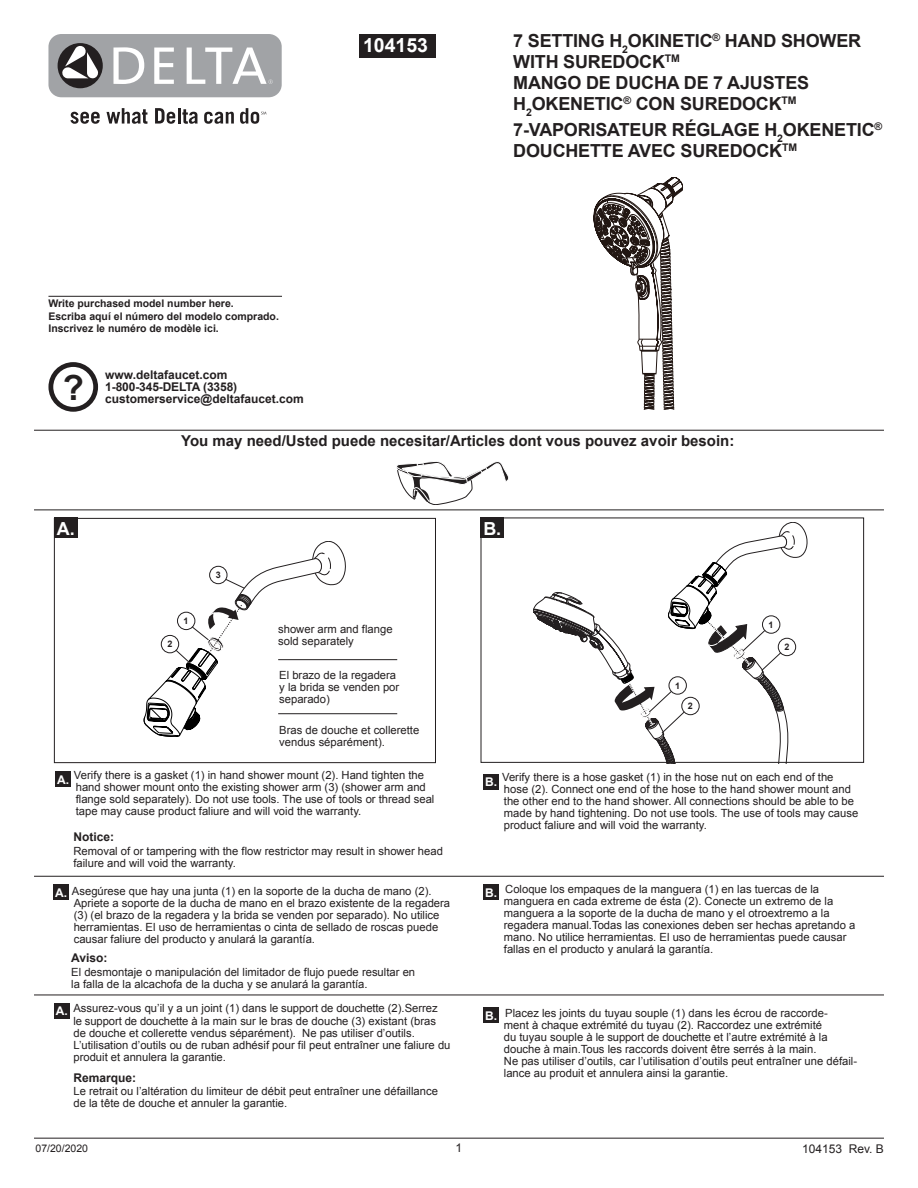
<style>
.page{position:relative;width:918px;height:1188px;background:#fff}
.page>*{position:absolute;margin:0;border:0;box-sizing:border-box;transform-origin:0 0}
.t1{font:700 34.5px "Arial";color:#231f20}
.t2{font:700 19.5px "Arial";color:#fff}
.t3{font:700 18px/21px "Arial";letter-spacing:-.01em;color:#231f20}
.t4{font:700 18px "Arial";color:#fff}
.t5{font:700 15px "Arial";color:#231f20}
.warranty_text{font:700 12px "Arial";color:#231f20}
.t6{font:12px "Arial";color:#231f20}
.t7{font:700 12px "Arial";color:#fff}
.body{font:11.25px/12px "Arial";color:#231f20}
.t8{font:700 10.5px "Arial";color:#231f20}
.t9{font:10.5px "Arial";color:#231f20}
.t10{font:700 9px "Arial";color:#231f20}
</style>
<div class="page">
<hr style="left:34px;top:1138px;width:850px;height:1px;background:#231f20">
<div style="left:48px;top:34px;width:234px;height:63px;background:#a1a3a6;border-radius:13px"></div>
<div style="left:58px;top:43px;width:45px;height:45px;background:#231f20;border-radius:50%"></div>
<svg style="left:114px;top:47px;width:30px;height:37px"></svg>
<svg style="left:154px;top:48px;width:20px;height:36px"></svg>
<svg style="left:187px;top:48px;width:86px;height:36px"></svg>
<svg style="left:62px;top:45px;width:37px;height:34px"></svg>
<svg style="left:70px;top:112px;width:30px;height:12px"></svg>
<svg style="left:107px;top:108px;width:40px;height:16px"></svg>
<svg style="left:155px;top:108px;width:20px;height:16px"></svg>
<hr style="left:178px;top:108px;width:3px;height:16px;background:#231f20">
<svg style="left:182px;top:109px;width:16px;height:15px"></svg>
<svg style="left:204px;top:112px;width:30px;height:12px"></svg>
<svg style="left:240px;top:108px;width:26px;height:16px"></svg>
<hr style="left:34px;top:430px;width:850px;height:1px;background:#231f20">
<div style="left:359px;top:34px;width:77px;height:24px;background:#231f20"></div>
<hr style="left:34px;top:510px;width:850px;height:1px;background:#231f20">
<div style="left:481px;top:518px;width:23px;height:20px;background:#231f20"></div>
<div style="left:54px;top:518px;width:23px;height:20px;background:#231f20"></div>
<div style="left:481px;top:518px;width:383px;height:245px;border:1px solid #231f20"></div>
<div style="left:54px;top:518px;width:382px;height:245px;border:1px solid #231f20"></div>
<svg style="left:396px;top:461px;width:113px;height:44px"></svg>
<div style="left:56px;top:772px;width:15px;height:15px;background:#231f20"></div>
<div style="left:53px;top:884px;width:16px;height:16px;background:#231f20"></div>
<div style="left:484px;top:774px;width:15px;height:15px;background:#231f20"></div>
<div style="left:484px;top:884px;width:15px;height:16px;background:#231f20"></div>
<div style="left:484px;top:1008px;width:15px;height:15px;background:#231f20"></div>
<hr style="left:34px;top:876px;width:850px;height:1px;background:#231f20">
<hr style="left:34px;top:995px;width:850px;height:1px;background:#231f20">
<hr style="left:48px;top:296px;width:234px;height:1px;background:#231f20">
<hr style="left:278px;top:659px;width:119px;height:1px;background:#231f20">
<hr style="left:278px;top:713px;width:119px;height:1px;background:#231f20">
<svg style="left:594px;top:177px;width:89px;height:232px"></svg>
<svg style="left:144px;top:541px;width:202px;height:196px"></svg>
<div style="left:210px;top:566px;width:17px;height:18px;background:#fff;border-radius:50%"></div>
<div style="left:209px;top:566px;width:18px;height:18px;border:1px solid #231f20;border-radius:50%"></div>
<div style="left:54px;top:1003px;width:15px;height:15px;background:#231f20"></div>
<svg style="left:533px;top:522px;width:274px;height:241px"></svg>
<div style="left:682px;top:697px;width:17px;height:18px;background:#fff;border-radius:50%"></div>
<div style="left:681px;top:697px;width:19px;height:18px;border:1px solid #231f20;border-radius:50%"></div>
<div style="left:48px;top:362px;width:50px;height:50px;border:5px solid #231f20;border-radius:50%"></div>
<p class="t2" style="left:363px;top:33px;width:67px">104153</p>
<p class="t8" style="left:48px;top:296px;width:187px">Write purchased model number here.</p>
<p class="t8" style="left:48px;top:309px;width:232px">Escriba aquí el número del modelo comprado.</p>
<p class="t8" style="left:48px;top:322px;width:172px">Inscrivez le numéro de modèle ici.</p>
<p class="t1" style="left:63px;top:365px;width:23px">?</p>
<p class="warranty_text" style="left:105px;top:367px;width:124px">www.deltafaucet.com</p>
<p class="warranty_text" style="left:105px;top:379px;width:133px">1-800-345-DELTA (3358)</p>
<p class="warranty_text" style="left:105px;top:391px;width:200px">customerservice@deltafaucet.com</p>
<p class="t3" style="left:513px;top:31px;width:349px">7 SETTING H<sub>2</sub>OKINETIC<sup>®</sup> HAND SHOWER<br>WITH SUREDOCK<sup>TM</sup></p>
<p class="t3" style="left:513px;top:73px;width:298px">MANGO DE DUCHA DE 7 AJUSTES</p>
<p class="t3" style="left:513px;top:94px;width:285px">H<sub>2</sub>OKENETIC<sup>®</sup> CON SUREDOCK<sup>TM</sup></p>
<p class="t3" style="left:513px;top:120px;width:371px">7-VAPORISATEUR RÉGLAGE H<sub>2</sub>OKENETIC<sup>®<br></sup>DOUCHETTE AVEC SUREDOCK<sup>TM</sup></p>
<p class="t5" style="left:181px;top:431px;width:555px">You may need/Usted puede necesitar/Articles dont vous pouvez avoir besoin:</p>
<p class="t4" style="left:57px;top:517px;width:19px">A.</p>
<p class="t4" style="left:483px;top:517px;width:19px">B.</p>
<p class="t10" style="left:167px;top:638px;width:7px">2</p>
<p class="t10" style="left:184px;top:615px;width:7px">1</p>
<p class="t10" style="left:216px;top:569px;width:7px">3</p>
<p class="body" style="left:278px;top:624px;width:116px">shower arm and flange</p>
<p class="body" style="left:278px;top:636px;width:77px">sold separately</p>
<p class="body" style="left:279px;top:669px;width:122px">El brazo de la regadera y la brida se venden por separado)</p>
<p class="body" style="left:279px;top:724px;width:142px">Bras de douche et collerette vendus séparément).</p>
<p class="t7" style="left:57px;top:772px;width:13px">A.</p>
<p class="body" style="left:74px;top:769px;width:362px">Verify there is a gasket (1) in hand shower mount (2). Hand tighten the hand shower mount onto the existing shower arm (3) (shower arm and flange sold separately). Do not use tools. The use of tools or thread seal tape may cause product faliure and will void the warranty.</p>
<p class="warranty_text" style="left:73px;top:829px;width:42px">Notice:</p>
<p class="body" style="left:73px;top:845px;width:371px">Removal of or tampering with the flow restrictor may result in shower head</p>
<p class="body" style="left:73px;top:857px;width:164px">failure and will void the warranty.</p>
<p class="t7" style="left:55px;top:884px;width:13px">A.</p>
<p class="body" style="left:72px;top:885px;width:380px">Asegúrese que hay una junta (1) en la soporte de la ducha de mano (2).<br>Apriete a soporte de la ducha de mano en el brazo existente de la regadera (3) (el brazo de la regadera y la brida se venden por separado). No utilice herramientas. El uso de herramientas o cinta de sellado de roscas puede causar faliure del producto y anulará la garantía.</p>
<p class="warranty_text" style="left:71px;top:950px;width:38px">Aviso:</p>
<p class="body" style="left:71px;top:966px;width:345px">El desmontaje o manipulación del limitador de flujo puede resultar en</p>
<p class="body" style="left:71px;top:978px;width:298px">la falla de la alcachofa de la ducha y se anulará la garantía.</p>
<p class="body" style="left:73px;top:1001px;width:366px;line-height:13.5px">Assurez-vous qu’il y a un joint (1) dans le support de douchette (2).Serrez le support de douchette à la main sur le bras de douche (3) existant (bras</p>
<p class="body" style="left:73px;top:1027px;width:379px">de douche et collerette vendus séparément). Ne pas utiliser d’outils.<br>L’utilisation d’outils ou de ruban adhésif pour fil peut entraîner une faliure du produit et annulera la garantie.</p>
<p class="t7" style="left:56px;top:1003px;width:13px">A.</p>
<p class="warranty_text" style="left:73px;top:1069px;width:64px">Remarque:</p>
<p class="body" style="left:73px;top:1085px;width:366px">Le retrait ou l’altération du limiteur de débit peut entraîner une défaillance</p>
<p class="body" style="left:73px;top:1097px;width:215px">de la tête de douche et annuler la garantie.</p>
<p class="t10" style="left:675px;top:679px;width:7px">1</p>
<p class="t10" style="left:688px;top:700px;width:7px">2</p>
<p class="t10" style="left:769px;top:619px;width:7px">1</p>
<p class="t10" style="left:784px;top:641px;width:7px">2</p>
<p class="t7" style="left:485px;top:774px;width:13px">B.</p>
<p class="body" style="left:502px;top:771px;width:358px">Verify there is a hose gasket (1) in the hose nut on each end of the hose (2). Connect one end of the hose to the hand shower mount and the other end to the hand shower. All connections should be able to be made by hand tightening. Do not use tools. The use of tools may cause product faliure and will void the warranty.</p>
<p class="t7" style="left:485px;top:884px;width:13px">B.</p>
<p class="body" style="left:504px;top:883px;width:353px">Coloque los empaques de la manguera (1) en las tuercas de la manguera en cada extreme de ésta (2). Conecte un extremo de la manguera a la soporte de la ducha de mano y el otroextremo a la regadera manual.Todas las conexiones deben ser hechas apretando a mano. No utilice herramientas. El uso de herramientas puede causar fallas en el producto y anulará la garantía.</p>
<p class="t7" style="left:485px;top:1008px;width:13px">B.</p>
<p class="body" style="left:504px;top:1007px;width:355px">Placez les joints du tuyau souple (1) dans les écrou de raccorde-<br>ment à chaque extrémité du tuyau (2). Raccordez une extrémité<br>du tuyau souple à le support de douchette et l’autre extrémité à la douche à main.Tous les raccords doivent être serrés à la main.<br>Ne pas utiliser d’outils, car l’utilisation d’outils peut entraîner une défail&shy;lance au produit et annulera ainsi la garantie.</p>
<p class="t9" style="left:36px;top:1141px;width:54px">07/20/2020</p>
<p class="t6" style="left:456px;top:1140px;width:8px">1</p>
<p class="t6" style="left:802px;top:1141px;width:83px">104153 Rev. B</p>
</div>
